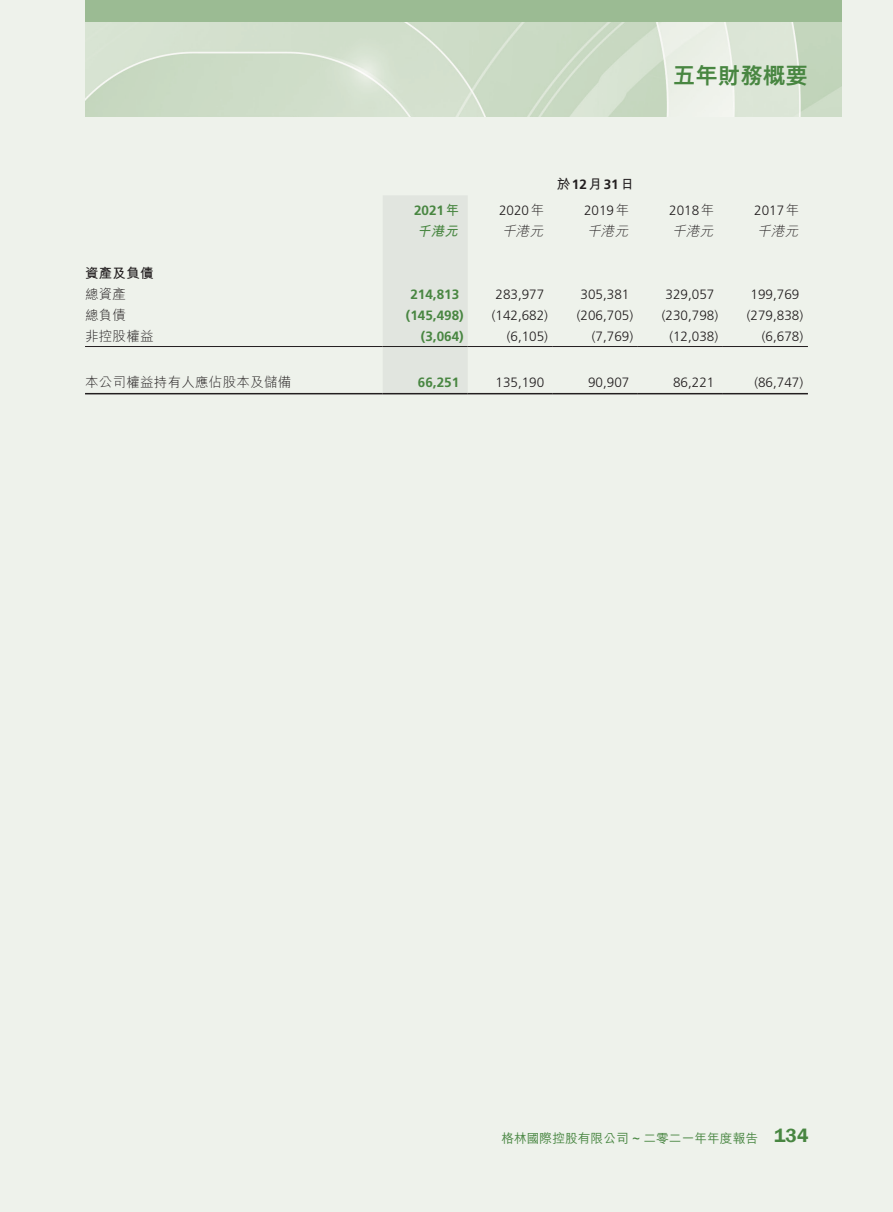
<style>
.page{position:relative;width:893px;height:1212px;background:#eef2eb}
.page>*{position:absolute;margin:0;border:0;box-sizing:border-box;transform-origin:0 0}
.t1{font:800 22.5px "M Hei HK";color:#488641}
.t2{font:600 19.5px "Franklin Gothic";color:#488641}
.t3{font:300 13.5px "Frutiger LT Std";color:#231f20}
.t4{font:700 13.5px "Frutiger LT Std";color:#488641}
.t5{font:300 13.5px "M Hei HK";letter-spacing:.02em;color:#231f20}
.t6{font:italic 300 13.5px "M Hei HK";color:#231f20}
.t7{font:700 13.5px "Frutiger LT Std";color:#231f20}
.t8{font:700 13.5px "M Hei HK";letter-spacing:.02em;color:#231f20}
.t9{font:italic 700 13.5px "M Hei HK";color:#488641}
.t10{font:500 12.75px "M Hei HK";color:#488641}
.s1{font-family:"M Hei HK"}
</style>
<div class="page">
<img style="left:85px;top:21px;width:757px;height:96px">
<div style="left:85px;top:0;width:757px;height:21px;background:#9bbb93"></div>
<div style="left:383px;top:196px;width:85px;height:197px;background:#e1e5df"></div>
<hr style="left:85px;top:346px;width:298px;height:1px;background:#231f20">
<hr style="left:383px;top:346px;width:85px;height:1px;background:#231f20">
<hr style="left:468px;top:346px;width:85px;height:1px;background:#231f20">
<hr style="left:553px;top:346px;width:85px;height:1px;background:#231f20">
<hr style="left:638px;top:346px;width:85px;height:1px;background:#231f20">
<hr style="left:723px;top:346px;width:85px;height:1px;background:#231f20">
<hr style="left:85px;top:393px;width:298px;height:1px;background:#231f20">
<hr style="left:383px;top:393px;width:85px;height:1px;background:#231f20">
<hr style="left:468px;top:393px;width:85px;height:1px;background:#231f20">
<hr style="left:553px;top:393px;width:85px;height:1px;background:#231f20">
<hr style="left:638px;top:393px;width:85px;height:1px;background:#231f20">
<hr style="left:723px;top:393px;width:85px;height:1px;background:#231f20">
<h1 class="t1" style="left:673px;top:64px;width:136px">五年財務概要</h1>
<p class="t7" style="left:557px;top:177px;width:79px"><span class="s1">於</span>12<span class="s1">月</span>31<span class="s1">日</span></p>
<p class="t4" style="left:414px;top:202px;width:47px">2021<span class="s1">年</span></p>
<p class="t3" style="left:499px;top:202px;width:47px">2020 <span class="s1">年</span></p>
<p class="t3" style="left:584px;top:202px;width:47px">2019 <span class="s1">年</span></p>
<p class="t3" style="left:669px;top:202px;width:47px">2018 <span class="s1">年</span></p>
<p class="t3" style="left:754px;top:202px;width:47px">2017 <span class="s1">年</span></p>
<p class="t9" style="left:417px;top:221px;width:46px">千港元</p>
<p class="t6" style="left:502px;top:224px;width:45px">千港元</p>
<p class="t6" style="left:587px;top:224px;width:45px">千港元</p>
<p class="t6" style="left:672px;top:224px;width:45px">千港元</p>
<p class="t6" style="left:757px;top:224px;width:45px">千港元</p>
<p class="t8" style="left:85px;top:263px;width:70px">資產及負債</p>
<p class="t5" style="left:85px;top:287px;width:43px">總資產</p>
<p class="t4" style="left:410px;top:286px;width:50px">214,813</p>
<p class="t3" style="left:495px;top:286px;width:50px">283,977</p>
<p class="t3" style="left:581px;top:286px;width:50px">305,381</p>
<p class="t3" style="left:666px;top:286px;width:50px">329,057</p>
<p class="t3" style="left:751px;top:286px;width:50px">199,769</p>
<p class="t5" style="left:85px;top:308px;width:43px">總負債</p>
<p class="t4" style="left:406px;top:307px;width:59px">)145,498(</p>
<p class="t3" style="left:492px;top:307px;width:58px">)142,682(</p>
<p class="t3" style="left:577px;top:307px;width:58px">)206,705(</p>
<p class="t3" style="left:662px;top:307px;width:58px">)230,798(</p>
<p class="t3" style="left:747px;top:307px;width:58px">)279,838(</p>
<p class="t5" style="left:85px;top:329px;width:70px">非控股權益</p>
<p class="t4" style="left:421px;top:328px;width:44px">)3,064(</p>
<p class="t3" style="left:507px;top:328px;width:43px">)6,105(</p>
<p class="t3" style="left:592px;top:328px;width:43px">)7,769(</p>
<p class="t3" style="left:669px;top:328px;width:50px">)12,038(</p>
<p class="t3" style="left:762px;top:328px;width:43px">)6,678(</p>
<p class="t5" style="left:85px;top:375px;width:208px">本公司權益持有人應佔股本及儲備</p>
<p class="t4" style="left:418px;top:375px;width:43px">66,251</p>
<p class="t3" style="left:495px;top:375px;width:50px">135,190</p>
<p class="t3" style="left:588px;top:375px;width:43px">90,907</p>
<p class="t3" style="left:673px;top:375px;width:43px">86,221</p>
<p class="t3" style="left:754px;top:375px;width:50px">)86,747(</p>
<p class="t10" style="left:501px;top:1129px;width:258px">格林國際控股有限公司 ~ 二零二一年年度報告</p>
<h2 class="t2" style="left:774px;top:1124px;width:36px">134</h2>
</div>
